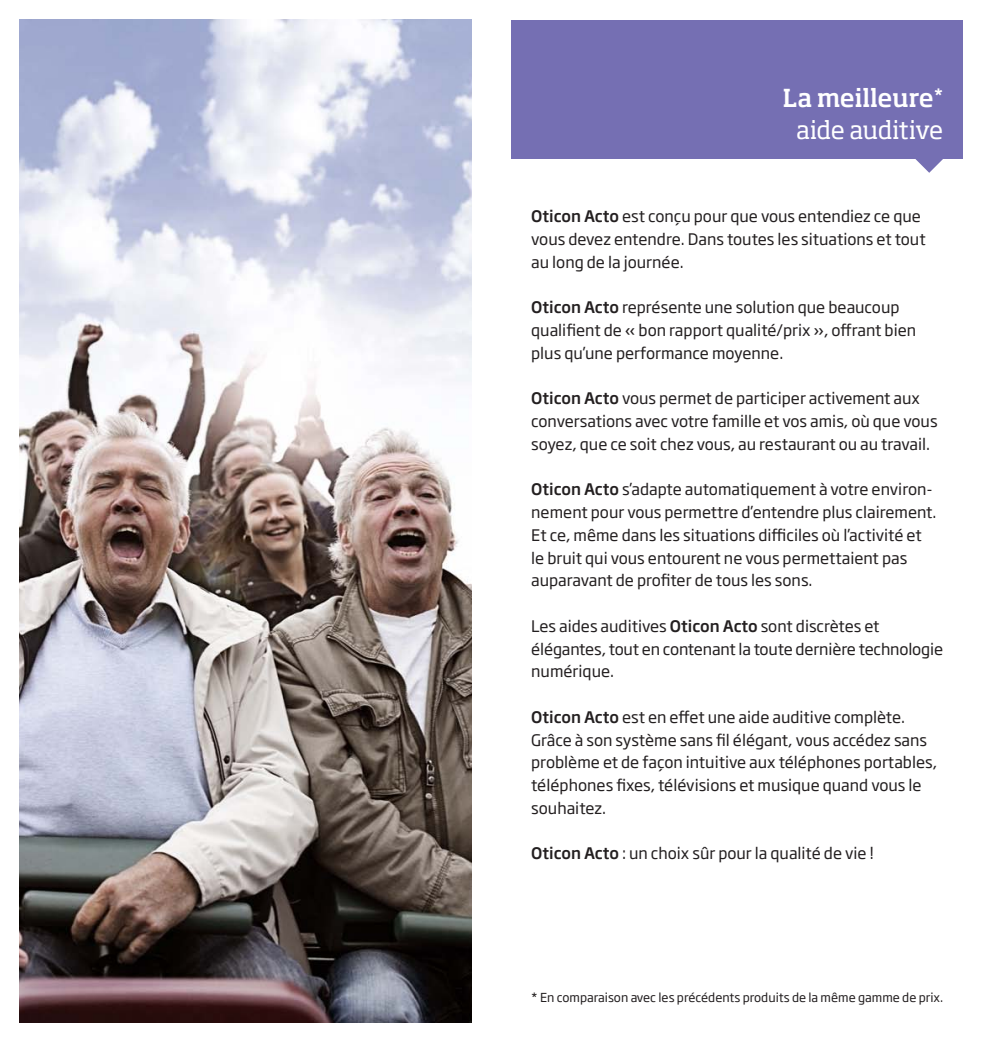
<style>
.page{position:relative;width:983px;height:1042px;background:#fff}
.page>*{position:absolute;margin:0;border:0;box-sizing:border-box;transform-origin:0 0}
.t1{font:24.5px/31.5px "Soho Pro";letter-spacing:-.025em;color:#fff;text-align:center}
.t2{font:15.75px/22.8px "Soho Gothic Pro";color:#231f20}
.t3{font:12.25px "Soho Gothic Pro";color:#231f20}
.s1{font-weight:500}
</style>
<div class="page">
<svg style="left:915px;top:159px;width:28px;height:14px"></svg>
<div style="left:511px;top:20px;width:451px;height:139px;background:#756fb3"></div>
<img style="left:20px;top:20px;width:451px;height:1002px">
<h1 class="t1" style="left:782px;top:82px;width:162px"><span class="s1">La meilleure</span><sup>* </sup>aide auditive</h1>
<p class="t2" style="left:531px;top:204px;width:396px"><span class="s1">Oticon Acto</span> est conçu pour que vous entendiez ce que vous devez entendre. Dans toutes les situations et tout au long de la journée.</p>
<p class="t2" style="left:531px;top:295px;width:386px"><span class="s1">Oticon Acto</span> représente une solution que beaucoup qualifient de « bon rapport qualité/prix », offrant bien plus qu’une performance moyenne.</p>
<p class="t2" style="left:531px;top:386px;width:408px"><span class="s1">Oticon Acto</span> vous permet de participer activement aux conversations avec votre famille et vos amis, où que vous soyez, que ce soit chez vous, au restaurant ou au travail.</p>
<p class="t2" style="left:531px;top:477px;width:407px"><span class="s1">Oticon Acto</span> s’adapte automatiquement à votre environ&shy;nement pour vous permettre d’entendre plus clairement.<br>Et ce, même dans les situations difficiles où l’activité et le bruit qui vous entourent ne vous permettaient pas auparavant de profiter de tous les sons.</p>
<p class="t2" style="left:531px;top:614px;width:413px">Les aides auditives <span class="s1">Oticon Acto</span> sont discrètes et élégantes, tout en contenant la toute dernière technologie numérique.</p>
<p class="t2" style="left:531px;top:705px;width:407px"><span class="s1">Oticon Acto</span> est en effet une aide auditive complète.<br>Grâce à son système sans fil élégant, vous accédez sans problème et de façon intuitive aux téléphones portables, téléphones fixes, télévisions et musique quand vous le souhaitez.</p>
<p class="t2" style="left:531px;top:841px;width:344px"><span class="s1">Oticon Acto</span> : un choix sûr pour la qualité de vie !</p>
<p class="t3" style="left:531px;top:988px;width:413px">* En comparaison avec les précédents produits de la même gamme de prix.</p>
</div>
